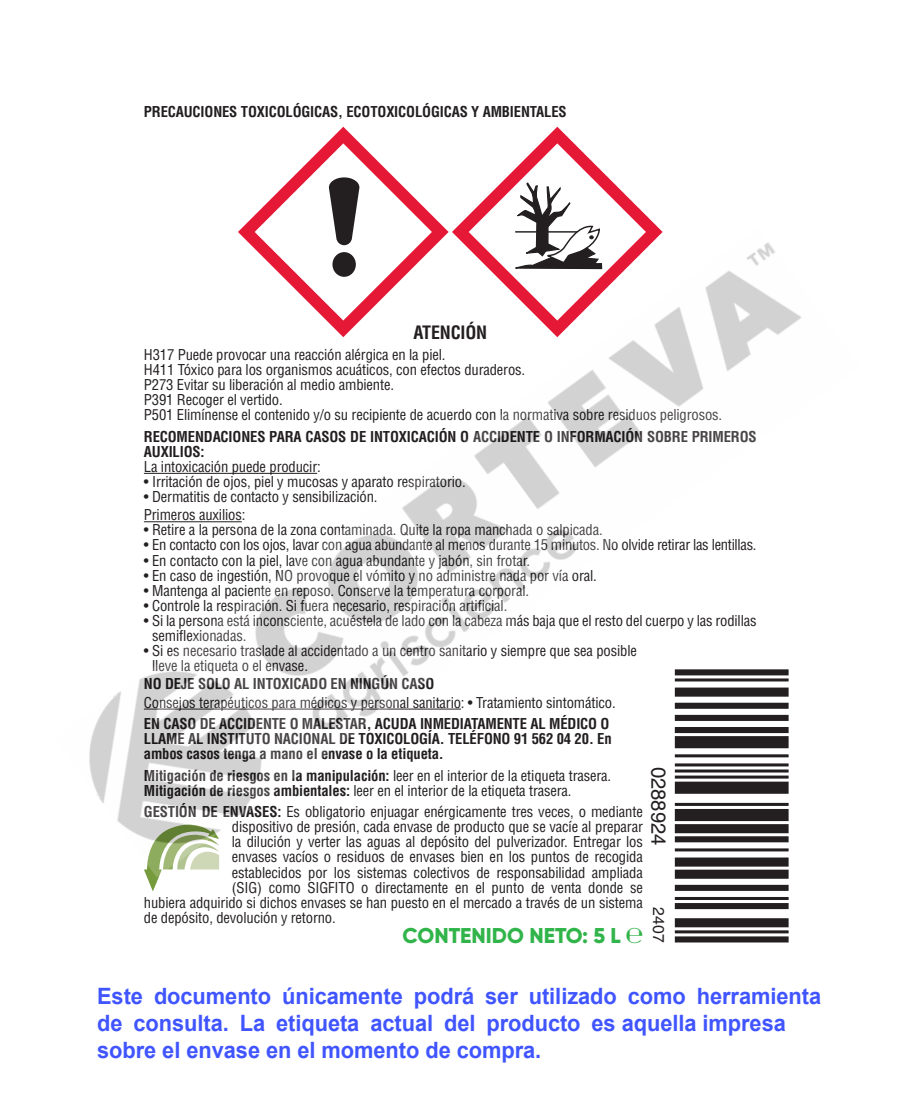
<style>
.page{position:relative;width:903px;height:1115px;background:#fff}
.page>*{position:absolute;margin:0;border:0;box-sizing:border-box;transform-origin:0 0}
.t1{font:700 22.5px/27px "Arial";letter-spacing:-.005em;color:#4055ff}
.t2{font:800 21.38px "Gilroy";color:#31b44a}
.t3{font:20.25px "Helvetica LT Std";color:#231f20}
.t4{font:700 condensed 18px "Helvetica LT Std";letter-spacing:-.01em;color:#231f20}
.t5{font:15.75px "Helvetica LT Std";color:#231f20}
.t6{font:condensed 14.62px/15.1px "Helvetica LT Std";letter-spacing:-.01em;color:#231f20}
.t7{font:700 condensed 14.62px/15.1px "Helvetica LT Std";letter-spacing:-.01em;color:#231f20}
.s1{font-weight:700}
</style>
<div class="page">
<svg style="left:242px;top:127px;width:203px;height:101px"></svg>
<svg style="left:456px;top:127px;width:203px;height:101px"></svg>
<svg style="left:514px;top:181px;width:88px;height:47px"></svg>
<svg style="left:147px;top:877px;width:12px;height:14px"></svg>
<div style="left:674px;top:870px;width:114px;height:9px;background:#231f20"></div>
<div style="left:674px;top:885px;width:114px;height:6px;background:#231f20"></div>
<hr style="left:674px;top:897px;width:114px;height:3px;background:#231f20">
<div style="left:674px;top:903px;width:114px;height:6px;background:#231f20"></div>
<div style="left:674px;top:918px;width:114px;height:9px;background:#231f20"></div>
<hr style="left:674px;top:930px;width:114px;height:3px;background:#231f20">
<div style="left:674px;top:936px;width:114px;height:6px;background:#231f20"></div>
<img style="left:89px;top:228px;width:713px;height:649px">
<p class="t7" style="left:144px;top:104px;width:424px">PRECAUCIONES TOXICOLÓGICAS, ECOTOXICOLÓGICAS Y AMBIENTALES</p>
<p class="t4" style="left:413px;top:322px;width:75px">ATENCIÓN</p>
<p class="t6" style="left:144px;top:347px;width:303px">H317 Puede provocar una reacción alérgica en la piel.</p>
<p class="t6" style="left:144px;top:362px;width:383px">H411 Tóxico para los organismos acuáticos, con efectos duraderos.</p>
<p class="t6" style="left:144px;top:377px;width:251px">P273 Evitar su liberación al medio ambiente.</p>
<p class="t6" style="left:144px;top:392px;width:140px">P391 Recoger el vertido.</p>
<p class="t6" style="left:144px;top:407px;width:579px">P501 Elimínense el contenido y/o su recipiente de acuerdo con la normativa sobre residuos peligrosos.</p>
<p class="t7" style="left:144px;top:429px;width:614px">RECOMENDACIONES PARA CASOS DE INTOXICACIÓN O ACCIDENTE O INFORMACIÓN SOBRE PRIMEROS<br>AUXILIOS:</p>
<p class="t6" style="left:144px;top:459px;width:178px">La intoxicación puede producir:</p>
<p class="t6" style="left:144px;top:474px;width:323px">• Irritación de ojos, piel y mucosas y aparato respiratorio.</p>
<p class="t6" style="left:144px;top:489px;width:235px">• Dermatitis de contacto y sensibilización.</p>
<p class="t6" style="left:144px;top:507px;width:103px">Primeros auxilios:</p>
<p class="t6" style="left:144px;top:522px;width:460px">• Retire a la persona de la zona contaminada. Quite la ropa manchada o salpicada.</p>
<p class="t6" style="left:144px;top:537px;width:614px">• En contacto con los ojos, lavar con agua abundante al menos durante 15 minutos. No olvide retirar las lentillas.</p>
<p class="t6" style="left:144px;top:553px;width:387px">• En contacto con la piel, lave con agua abundante y jabón, sin frotar.</p>
<p class="t6" style="left:144px;top:568px;width:454px">• En caso de ingestión, NO provoque el vómito y no administre nada por vía oral.</p>
<p class="t6" style="left:144px;top:583px;width:386px">• Mantenga al paciente en reposo. Conserve la temperatura corporal.</p>
<p class="t6" style="left:144px;top:598px;width:365px">• Controle la respiración. Si fuera necesario, respiración artificial.</p>
<p class="t6" style="left:152px;top:613px;width:606px;text-indent:-8px">• Si la persona está inconsciente, acuéstela de lado con la cabeza más baja que el resto del cuerpo y las rodillas semiflexionadas.</p>
<p class="t6" style="left:152px;top:643px;width:486px;text-indent:-8px">• Si es necesario traslade al accidentado a un centro sanitario y siempre que sea posible lleve la etiqueta o el envase.</p>
<p class="t7" style="left:144px;top:676px;width:292px">NO DEJE SOLO AL INTOXICADO EN NINGÚN CASO</p>
<p class="t6" style="left:144px;top:695px;width:473px">Consejos terapéuticos para médicos y personal sanitario: • Tratamiento sintomático.</p>
<p class="t7" style="left:144px;top:716px;width:469px">EN CASO DE ACCIDENTE O MALESTAR, ACUDA INMEDIATAMENTE AL MÉDICO O<br>LLAME AL INSTITUTO NACIONAL DE TOXICOLOGÍA. TELÉFONO 91 562 04 20. En ambos casos tenga a mano el envase o la etiqueta.</p>
<p class="t6" style="left:144px;top:768px;width:468px"><span class="s1">Mitigación de riesgos en la manipulación:</span> leer en el interior de la etiqueta trasera.<br><span class="s1">Mitigación de riesgos ambientales:</span> leer en el interior de la etiqueta trasera.</p>
<p class="t6" style="left:144px;top:804px;width:500px"><span class="s1">GESTIÓN DE ENVASES:</span> Es obligatorio enjuagar enérgicamente tres veces, o mediante</p>
<p class="t6" style="left:232px;top:819px;width:412px">dispositivo de presión, cada envase de producto que se vacíe al preparar</p>
<p class="t6" style="left:232px;top:834px;width:412px">la dilución y verter las aguas al depósito del pulverizador. Entregar los</p>
<p class="t6" style="left:232px;top:849px;width:412px">envases vacíos o residuos de envases bien en los puntos de recogida</p>
<p class="t6" style="left:232px;top:865px;width:412px">establecidos por los sistemas colectivos de responsabilidad ampliada</p>
<p class="t6" style="left:232px;top:880px;width:412px">(SIG) como SIGFITO o directamente en el punto de venta donde se</p>
<p class="t6" style="left:144px;top:895px;width:500px">hubiera adquirido si dichos envases se han puesto en el mercado a través de un sistema</p>
<p class="t6" style="left:144px;top:910px;width:193px">de depósito, devolución y retorno.</p>
<p class="t2" style="left:402px;top:921px;width:242px">CONTENIDO NETO: 5 L ℮</p>
<p class="t3" style="left:670px;top:766px;width:80px;rotate:90deg">0288924</p>
<p class="t5" style="left:667px;top:907px;width:37px;rotate:90deg">2407</p>
<h1 class="t1" style="left:97px;top:983px;width:725px">Este documento únicamente podrá ser utilizado como herramienta de consulta. La etiqueta actual del producto es aquella impresa sobre el envase en el momento de compra.</h1>
</div>
